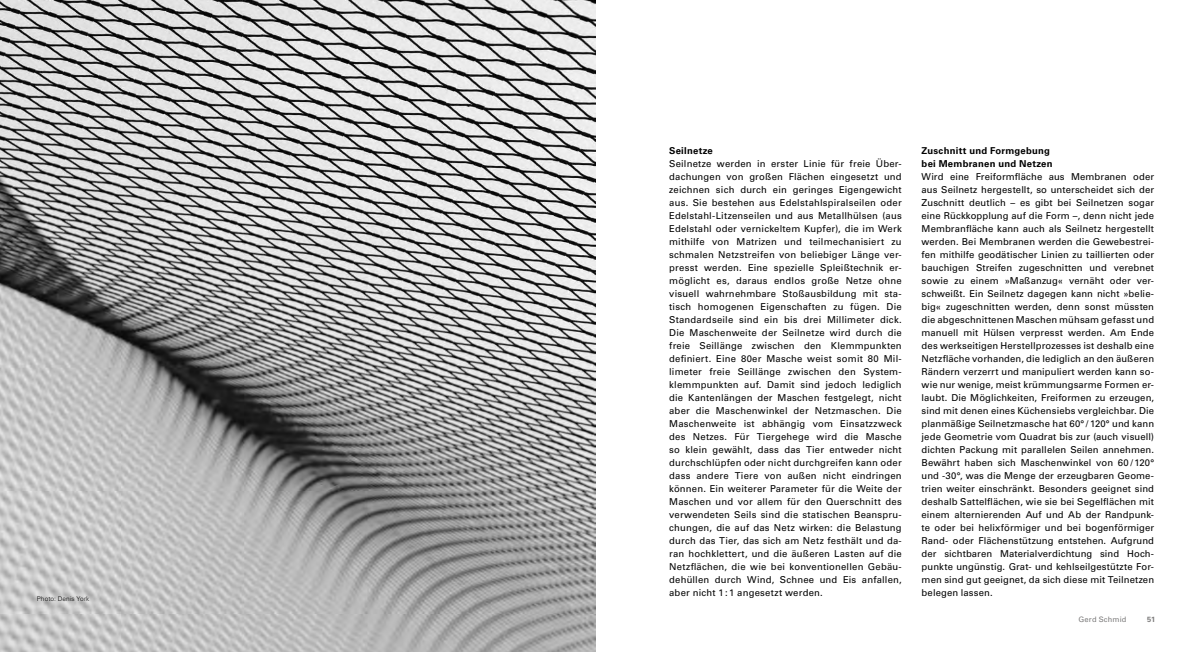
<style>
.page{position:relative;width:1191px;height:652px;background:#fff}
.page>*{position:absolute;margin:0;border:0;box-sizing:border-box;transform-origin:0 0}
.t1{font:9.5px/13px "Univers LT Std";letter-spacing:.015em;color:#000;text-align:justify}
.t2{font:700 9.5px/13px "Univers LT Std";letter-spacing:.025em;color:#000}
.t3{font:7.5px "Univers LT Std";letter-spacing:.02em;color:#7c7b7b}
.t4{font:700 7.5px "Univers LT Std";color:#7c7b7b}
.t5{font:300 6.5px "Univers LT Std";letter-spacing:.015em;color:#000}
</style>
<div class="page">
<img style="left:0;top:0;width:595px;height:652px">
<p class="t5" style="left:37px;top:595px;width:54px">Photo: Denis York</p>
<p class="t2" style="left:669px;top:144px;width:45px">Seilnetze</p>
<p class="t1" style="left:669px;top:157px;width:234px">Seilnetze werden in erster Linie für freie Über&shy;dachungen von großen Flächen eingesetzt und zeichnen sich durch ein geringes Eigengewicht aus. Sie bestehen aus Edelstahlspiralseilen oder Edelstahl-Litzenseilen und aus Metallhülsen (aus Edelstahl oder vernickeltem Kupfer), die im Werk mithilfe von Matrizen und teilmechanisiert zu schmalen Netzstreifen von beliebiger Länge ver&shy;presst werden. Eine spezielle Spleißtechnik er&shy;möglicht es, daraus endlos große Netze ohne visuell wahrnehmbare Stoßausbildung mit sta&shy;tisch homogenen Eigenschaften zu fügen. Die Standardseile sind ein bis drei Millimeter dick.<br>Die Maschenweite der Seilnetze wird durch die freie Seillänge zwischen den Klemmpunkten definiert. Eine 80er Masche weist somit 80 Mil&shy;limeter freie Seillänge zwischen den System&shy;klemmpunkten auf. Damit sind jedoch lediglich die Kantenlängen der Maschen festgelegt, nicht aber die Maschenwinkel der Netzmaschen. Die Maschenweite ist abhängig vom Einsatzzweck des Netzes. Für Tiergehege wird die Masche so klein gewählt, dass das Tier entweder nicht durchschlüpfen oder nicht durchgreifen kann oder dass andere Tiere von außen nicht eindringen können. Ein weiterer Parameter für die Weite der Maschen und vor allem für den Querschnitt des verwendeten Seils sind die statischen Beanspru&shy;chungen, die auf das Netz wirken: die Belastung durch das Tier, das sich am Netz festhält und da&shy;ran hochklettert, und die äußeren Lasten auf die Netzflächen, die wie bei konventionellen Gebäu&shy;dehüllen durch Wind, Schnee und Eis anfallen, aber nicht 1: 1 angesetzt werden.</p>
<p class="t2" style="left:921px;top:144px;width:132px">Zuschnitt und Formgebung bei Membranen und Netzen</p>
<p class="t1" style="left:921px;top:170px;width:234px">Wird eine Freiformfläche aus Membranen oder aus Seilnetz hergestellt, so unterscheidet sich der Zuschnitt deutlich – es gibt bei Seilnetzen sogar eine Rückkopplung auf die Form –, denn nicht jede Membranfläche kann auch als Seilnetz hergestellt werden. Bei Membranen werden die Gewebestrei&shy;fen mithilfe geodätischer Linien zu taillierten oder bauchigen Streifen zugeschnitten und verebnet sowie zu einem »Maßanzug« vernäht oder ver&shy;schweißt. Ein Seilnetz dagegen kann nicht »belie&shy;big« zugeschnitten werden, denn sonst müssten die abgeschnittenen Maschen mühsam gefasst und manuell mit Hülsen verpresst werden. Am Ende des werkseitigen Herstellprozesses ist deshalb eine Netzfläche vorhanden, die lediglich an den äußeren Rändern verzerrt und manipuliert werden kann so&shy;wie nur wenige, meist krümmungsarme Formen er&shy;laubt. Die Möglichkeiten, Freiformen zu erzeugen, sind mit denen eines Küchensiebs vergleichbar. Die planmäßige Seilnetzmasche hat 60° / 120° und kann jede Geometrie vom Quadrat bis zur (auch visuell) dichten Packung mit parallelen Seilen annehmen.<br>Bewährt haben sich Maschenwinkel von 60 / 120° und -30°, was die Menge der erzeugbaren Geome&shy;trien weiter einschränkt. Besonders geeignet sind deshalb Sattelflächen, wie sie bei Segelflächen mit einem alternierenden Auf und Ab der Randpunk&shy;te oder bei helixförmiger und bei bogenförmiger Rand- oder Flächenstützung entstehen. Aufgrund der sichtbaren Materialverdichtung sind Hoch&shy;punkte ungünstig. Grat- und kehlseilgestützte For&shy;men sind gut geeignet, da sich diese mit Teilnetzen belegen lassen.</p>
<p class="t3" style="left:1078px;top:615px;width:49px">Gerd Schmid</p>
<p class="t4" style="left:1147px;top:615px;width:10px">51</p>
</div>
